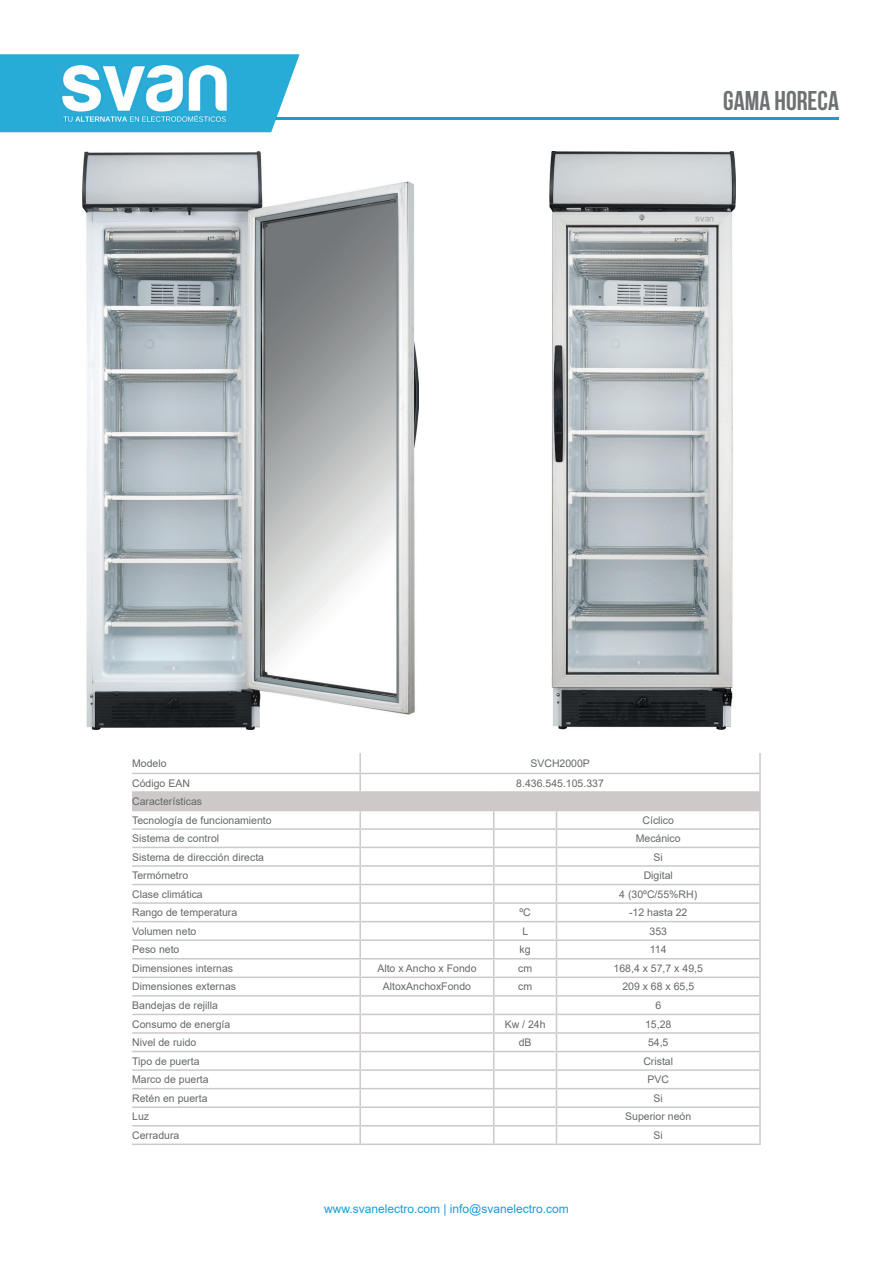
<style>
.page{position:relative;width:893px;height:1263px;background:#fff}
.page>*{position:absolute;margin:0;border:0;box-sizing:border-box;transform-origin:0 0}
.t1{font:700 27px "Bebas Neue";color:#6d7171}
.t2{font:12px "Arial";color:#159dd9}
.t3{font:10.5px/18.6px "Arial";color:#656969}
</style>
<div class="page">
<hr style="left:238px;top:118px;width:601px;height:2px;background:#159dd9">
<svg style="left:0;top:54px;width:300px;height:78px;background:#39b2da"></svg>
<img style="left:57px;top:66px;width:175px;height:59px">
<div style="left:132px;top:792px;width:628px;height:18px;background:#cdc9c8"></div>
<hr style="left:132px;top:773px;width:228px;height:1px;background:#cdc9c8">
<hr style="left:132px;top:828px;width:228px;height:2px;background:#cdc9c8">
<hr style="left:360px;top:828px;width:134px;height:2px;background:#cdc9c8">
<hr style="left:494px;top:828px;width:62px;height:2px;background:#cdc9c8">
<hr style="left:556px;top:828px;width:205px;height:2px;background:#cdc9c8">
<hr style="left:132px;top:847px;width:228px;height:1px;background:#cdc9c8">
<hr style="left:360px;top:847px;width:134px;height:1px;background:#cdc9c8">
<hr style="left:494px;top:847px;width:62px;height:1px;background:#cdc9c8">
<hr style="left:556px;top:847px;width:205px;height:1px;background:#cdc9c8">
<hr style="left:132px;top:865px;width:228px;height:2px;background:#cdc9c8">
<hr style="left:360px;top:865px;width:134px;height:2px;background:#cdc9c8">
<hr style="left:494px;top:865px;width:62px;height:2px;background:#cdc9c8">
<hr style="left:556px;top:865px;width:205px;height:2px;background:#cdc9c8">
<hr style="left:132px;top:884px;width:228px;height:1px;background:#cdc9c8">
<hr style="left:360px;top:884px;width:134px;height:1px;background:#cdc9c8">
<hr style="left:494px;top:884px;width:62px;height:1px;background:#cdc9c8">
<hr style="left:556px;top:884px;width:205px;height:1px;background:#cdc9c8">
<hr style="left:132px;top:902px;width:228px;height:2px;background:#cdc9c8">
<hr style="left:360px;top:902px;width:134px;height:2px;background:#cdc9c8">
<hr style="left:494px;top:902px;width:62px;height:2px;background:#cdc9c8">
<hr style="left:556px;top:902px;width:205px;height:2px;background:#cdc9c8">
<hr style="left:132px;top:921px;width:228px;height:1px;background:#cdc9c8">
<hr style="left:360px;top:921px;width:134px;height:1px;background:#cdc9c8">
<hr style="left:494px;top:921px;width:62px;height:1px;background:#cdc9c8">
<hr style="left:556px;top:921px;width:205px;height:1px;background:#cdc9c8">
<hr style="left:132px;top:939px;width:228px;height:2px;background:#cdc9c8">
<hr style="left:360px;top:939px;width:134px;height:2px;background:#cdc9c8">
<hr style="left:494px;top:939px;width:62px;height:2px;background:#cdc9c8">
<hr style="left:556px;top:939px;width:205px;height:2px;background:#cdc9c8">
<hr style="left:132px;top:958px;width:228px;height:1px;background:#cdc9c8">
<hr style="left:360px;top:958px;width:134px;height:1px;background:#cdc9c8">
<hr style="left:494px;top:958px;width:62px;height:1px;background:#cdc9c8">
<hr style="left:556px;top:958px;width:205px;height:1px;background:#cdc9c8">
<hr style="left:132px;top:976px;width:228px;height:2px;background:#cdc9c8">
<hr style="left:360px;top:976px;width:134px;height:2px;background:#cdc9c8">
<hr style="left:494px;top:976px;width:62px;height:2px;background:#cdc9c8">
<hr style="left:556px;top:976px;width:205px;height:2px;background:#cdc9c8">
<svg style="left:359px;top:811px;width:2px;height:332px"></svg>
<svg style="left:493px;top:811px;width:1px;height:332px"></svg>
<svg style="left:556px;top:811px;width:1px;height:332px"></svg>
<hr style="left:359px;top:753px;width:2px;height:20px;background:#cdc9c8">
<hr style="left:759px;top:753px;width:2px;height:20px;background:#cdc9c8">
<hr style="left:360px;top:773px;width:134px;height:1px;background:#cdc9c8">
<svg style="left:359px;top:774px;width:2px;height:17px"></svg>
<hr style="left:494px;top:773px;width:62px;height:1px;background:#cdc9c8">
<hr style="left:556px;top:773px;width:205px;height:1px;background:#cdc9c8">
<hr style="left:132px;top:791px;width:228px;height:2px;background:#cdc9c8">
<hr style="left:360px;top:791px;width:134px;height:2px;background:#cdc9c8">
<hr style="left:494px;top:791px;width:62px;height:2px;background:#cdc9c8">
<hr style="left:556px;top:791px;width:205px;height:2px;background:#cdc9c8">
<svg style="left:759px;top:774px;width:2px;height:369px"></svg>
<hr style="left:132px;top:810px;width:228px;height:1px;background:#cdc9c8">
<hr style="left:360px;top:810px;width:134px;height:1px;background:#cdc9c8">
<hr style="left:494px;top:810px;width:62px;height:1px;background:#cdc9c8">
<hr style="left:556px;top:810px;width:205px;height:1px;background:#cdc9c8">
<hr style="left:132px;top:995px;width:228px;height:1px;background:#cdc9c8">
<hr style="left:360px;top:995px;width:134px;height:1px;background:#cdc9c8">
<hr style="left:494px;top:995px;width:62px;height:1px;background:#cdc9c8">
<hr style="left:556px;top:995px;width:205px;height:1px;background:#cdc9c8">
<hr style="left:132px;top:1014px;width:228px;height:1px;background:#cdc9c8">
<hr style="left:360px;top:1014px;width:134px;height:1px;background:#cdc9c8">
<hr style="left:494px;top:1014px;width:62px;height:1px;background:#cdc9c8">
<hr style="left:556px;top:1014px;width:205px;height:1px;background:#cdc9c8">
<hr style="left:132px;top:1032px;width:228px;height:2px;background:#cdc9c8">
<hr style="left:360px;top:1032px;width:134px;height:2px;background:#cdc9c8">
<hr style="left:494px;top:1032px;width:62px;height:2px;background:#cdc9c8">
<hr style="left:556px;top:1032px;width:205px;height:2px;background:#cdc9c8">
<hr style="left:132px;top:1051px;width:228px;height:1px;background:#cdc9c8">
<hr style="left:360px;top:1051px;width:134px;height:1px;background:#cdc9c8">
<hr style="left:494px;top:1051px;width:62px;height:1px;background:#cdc9c8">
<hr style="left:556px;top:1051px;width:205px;height:1px;background:#cdc9c8">
<hr style="left:132px;top:1069px;width:228px;height:2px;background:#cdc9c8">
<hr style="left:360px;top:1069px;width:134px;height:2px;background:#cdc9c8">
<hr style="left:494px;top:1069px;width:62px;height:2px;background:#cdc9c8">
<hr style="left:556px;top:1069px;width:205px;height:2px;background:#cdc9c8">
<hr style="left:132px;top:1088px;width:228px;height:1px;background:#cdc9c8">
<hr style="left:360px;top:1088px;width:134px;height:1px;background:#cdc9c8">
<hr style="left:494px;top:1088px;width:62px;height:1px;background:#cdc9c8">
<hr style="left:556px;top:1088px;width:205px;height:1px;background:#cdc9c8">
<hr style="left:132px;top:1106px;width:228px;height:2px;background:#cdc9c8">
<hr style="left:360px;top:1106px;width:134px;height:2px;background:#cdc9c8">
<hr style="left:494px;top:1106px;width:62px;height:2px;background:#cdc9c8">
<hr style="left:556px;top:1106px;width:205px;height:2px;background:#cdc9c8">
<hr style="left:132px;top:1125px;width:228px;height:1px;background:#cdc9c8">
<hr style="left:360px;top:1125px;width:134px;height:1px;background:#cdc9c8">
<hr style="left:494px;top:1125px;width:62px;height:1px;background:#cdc9c8">
<hr style="left:556px;top:1125px;width:205px;height:1px;background:#cdc9c8">
<hr style="left:132px;top:1143px;width:228px;height:2px;background:#cdc9c8">
<hr style="left:360px;top:1143px;width:134px;height:2px;background:#cdc9c8">
<hr style="left:494px;top:1143px;width:62px;height:2px;background:#cdc9c8">
<hr style="left:556px;top:1143px;width:205px;height:2px;background:#cdc9c8">
<img style="left:82px;top:151px;width:336px;height:578px">
<img style="left:550px;top:151px;width:186px;height:578px">
<h1 class="t1" style="left:723px;top:86px;width:117px">GAMA HORECA</h1>
<p class="t3" style="left:132px;top:753px;width:36px">Modelo</p>
<p class="t3" style="left:530px;top:753px;width:61px">SVCH2000P</p>
<p class="t3" style="left:132px;top:773px;width:59px">Código EAN</p>
<p class="t3" style="left:516px;top:773px;width:89px">8.436.545.105.337</p>
<p class="t3" style="left:132px;top:792px;width:141px">Características<br>Tecnología de funcionamiento</p>
<p class="t3" style="left:642px;top:810px;width:33px">Cíclico</p>
<p class="t3" style="left:132px;top:829px;width:88px">Sistema de control</p>
<p class="t3" style="left:636px;top:829px;width:46px">Mecánico</p>
<p class="t3" style="left:132px;top:847px;width:133px">Sistema de dirección directa</p>
<p class="t3" style="left:654px;top:847px;width:11px">Si</p>
<p class="t3" style="left:132px;top:866px;width:58px">Termómetro</p>
<p class="t3" style="left:644px;top:866px;width:31px">Digital</p>
<p class="t3" style="left:132px;top:884px;width:72px">Clase climática</p>
<p class="t3" style="left:619px;top:884px;width:79px">4 (30ºC/55%RH)</p>
<p class="t3" style="left:132px;top:903px;width:107px">Rango de temperatura</p>
<p class="t3" style="left:519px;top:903px;width:13px">ºC</p>
<p class="t3" style="left:629px;top:903px;width:60px">-12 hasta 22</p>
<p class="t3" style="left:132px;top:922px;width:66px">Volumen neto</p>
<p class="t3" style="left:522px;top:922px;width:7px">L</p>
<p class="t3" style="left:649px;top:922px;width:19px">353</p>
<p class="t3" style="left:132px;top:940px;width:49px">Peso neto</p>
<p class="t3" style="left:520px;top:940px;width:13px">kg</p>
<p class="t3" style="left:650px;top:940px;width:18px">114</p>
<p class="t3" style="left:132px;top:959px;width:102px">Dimensiones internas</p>
<p class="t3" style="left:377px;top:959px;width:101px">Alto x Ancho x Fondo</p>
<p class="t3" style="left:518px;top:959px;width:15px">cm</p>
<p class="t3" style="left:614px;top:959px;width:91px">168,4 x 57,7 x 49,5</p>
<p class="t3" style="left:132px;top:977px;width:105px">Dimensiones externas</p>
<p class="t3" style="left:383px;top:977px;width:90px">AltoxAnchoxFondo</p>
<p class="t3" style="left:518px;top:977px;width:15px">cm</p>
<p class="t3" style="left:622px;top:977px;width:73px">209 x 68 x 65,5</p>
<p class="t3" style="left:132px;top:996px;width:87px">Bandejas de rejilla</p>
<p class="t3" style="left:655px;top:996px;width:7px">6</p>
<p class="t3" style="left:132px;top:1014px;width:100px">Consumo de energía</p>
<p class="t3" style="left:505px;top:1014px;width:42px">Kw / 24h</p>
<p class="t3" style="left:645px;top:1014px;width:28px">15,28</p>
<p class="t3" style="left:132px;top:1033px;width:66px">Nivel de ruido</p>
<p class="t3" style="left:519px;top:1033px;width:14px">dB</p>
<p class="t3" style="left:648px;top:1033px;width:22px">54,5</p>
<p class="t3" style="left:132px;top:1051px;width:69px">Tipo de puerta</p>
<p class="t3" style="left:643px;top:1051px;width:31px">Cristal</p>
<p class="t3" style="left:132px;top:1070px;width:78px">Marco de puerta</p>
<p class="t3" style="left:647px;top:1070px;width:23px">PVC</p>
<p class="t3" style="left:132px;top:1089px;width:77px">Retén en puerta</p>
<p class="t3" style="left:654px;top:1089px;width:11px">Si</p>
<p class="t3" style="left:132px;top:1107px;width:18px">Luz</p>
<p class="t3" style="left:625px;top:1107px;width:67px">Superior neón</p>
<p class="t3" style="left:132px;top:1126px;width:49px">Cerradura</p>
<p class="t3" style="left:654px;top:1126px;width:11px">Si</p>
<p class="t2" style="left:324px;top:1201px;width:246px">www.svanelectro.com | info@svanelectro.com</p>
</div>
